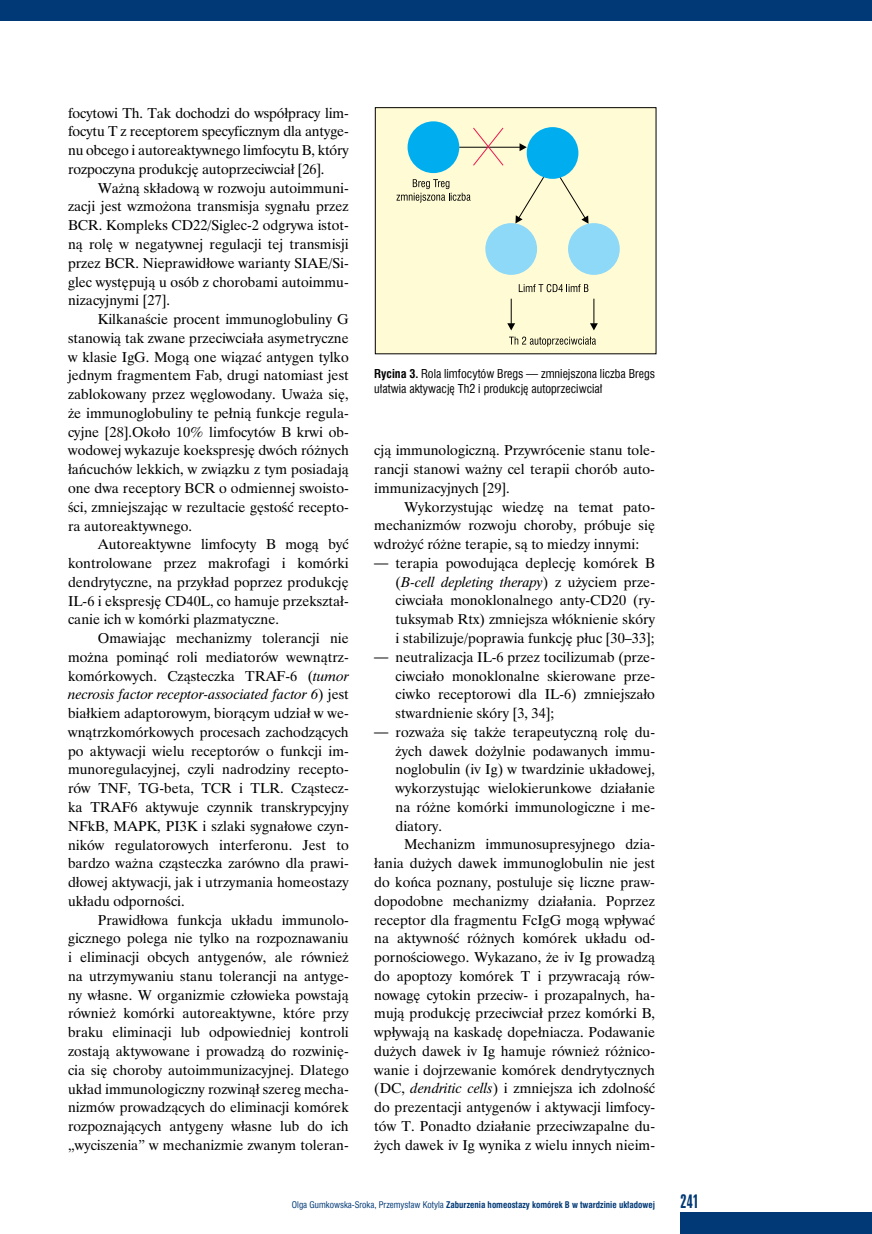
<style>
.page{position:relative;width:872px;height:1234px;background:#fff}
.page>*{position:absolute;margin:0;border:0;box-sizing:border-box;transform-origin:0 0}
.t1{font:18px "Swis 924 EU";color:#003976}
.t2{font:14.25px/18.8px "Time Ibis EE";color:#000;text-align:justify}
.t3{font:12px/14.7px "Swis 721 Cn EU";color:#000}
.t4{font:700 9px "Swis 721 Cn EU";color:#003976}
.s1{font-style:italic}
.s2{font-weight:700}
.s3{font-family:"Swis 721 Cn EU"}
.s4{font-weight:400}
</style>
<div class="page">
<div style="left:680px;top:1212px;width:192px;height:21px;background:#003976"></div>
<div style="left:0;top:0;width:872px;height:21px;background:#003976"></div>
<div style="left:375px;top:108px;width:281px;height:246px;background:#fffcd5"></div>
<div style="left:375px;top:107px;width:281px;height:247px;border:1px solid #000"></div>
<svg style="left:396px;top:179px;width:74px;height:23px"></svg>
<svg style="left:519px;top:284px;width:69px;height:8px"></svg>
<svg style="left:509px;top:336px;width:87px;height:10px"></svg>
<div style="left:407px;top:121px;width:52px;height:52px;background:#00aeef;border-radius:50%"></div>
<div style="left:527px;top:127px;width:51px;height:52px;background:#00aeef;border-radius:50%"></div>
<div style="left:485px;top:223px;width:52px;height:52px;background:#8ed8f8;border-radius:50%"></div>
<div style="left:568px;top:223px;width:52px;height:52px;background:#8ed8f8;border-radius:50%"></div>
<svg style="left:559px;top:177px;width:29px;height:47px"></svg>
<svg style="left:515px;top:176px;width:29px;height:47px"></svg>
<svg style="left:507px;top:298px;width:8px;height:32px"></svg>
<svg style="left:590px;top:298px;width:8px;height:32px"></svg>
<hr style="left:459px;top:147px;width:61px;height:1px;background:#000">
<svg style="left:519px;top:143px;width:8px;height:8px"></svg>
<svg style="left:472px;top:127px;width:32px;height:39px"></svg>
<p class="t2" style="left:68px;top:103px;width:282px">focytowi Th. Tak dochodzi do współpracy lim&shy;focytu T z receptorem specyficznym dla antyge&shy;nu obcego i autoreaktywnego limfocytu B, który rozpoczyna produkcję autoprzeciwciał [26].</p>
<p class="t2" style="left:68px;top:178px;width:282px;text-indent:30px">Ważną składową w rozwoju autoimmuni&shy;zacji jest wzmożona transmisja sygnału przez BCR. Kompleks CD22/Siglec-2 odgrywa istot&shy;ną rolę w negatywnej regulacji tej transmisji przez BCR. Nieprawidłowe warianty SIAE/Si&shy;glec występują u osób z chorobami autoimmu&shy;nizacyjnymi [27].</p>
<p class="t2" style="left:68px;top:309px;width:282px;text-indent:30px">Kilkanaście procent immunoglobuliny G stanowią tak zwane przeciwciała asymetryczne w klasie IgG. Mogą one wiązać antygen tylko jednym fragmentem Fab, drugi natomiast jest zablokowany przez węglowodany. Uważa się, że immunoglobuliny te pełnią funkcje regula&shy;cyjne [28].Około 10% limfocytów B krwi ob&shy;wodowej wykazuje koekspresję dwóch różnych łańcuchów lekkich, w związku z tym posiadają one dwa receptory BCR o odmiennej swoisto&shy;ści, zmniejszając w rezultacie gęstość recepto&shy;ra autoreaktywnego.</p>
<p class="t2" style="left:68px;top:534px;width:282px;text-indent:30px">Autoreaktywne limfocyty B mogą być kontrolowane przez makrofagi i komórki dendrytyczne, na przykład poprzez produkcję IL-6 i ekspresję CD40L, co hamuje przekształ&shy;canie ich w komórki plazmatyczne.</p>
<p class="t2" style="left:68px;top:628px;width:282px;text-indent:30px">Omawiając mechanizmy tolerancji nie można pominąć roli mediatorów wewnątrz&shy;komórkowych. Cząsteczka TRAF-6 (<span class="s1">tumor necrosis factor receptor-associated factor 6</span>) jest białkiem adaptorowym, biorącym udział w we&shy;wnątrzkomórkowych procesach zachodzących po aktywacji wielu receptorów o funkcji im&shy;munoregulacyjnej, czyli nadrodziny recepto&shy;rów TNF, TG-beta, TCR i TLR. Cząstecz&shy;ka TRAF6 aktywuje czynnik transkrypcyjny NFkB, MAPK, PI3K i szlaki sygnałowe czyn&shy;ników regulatorowych interferonu. Jest to bardzo ważna cząsteczka zarówno dla prawi&shy;dłowej aktywacji, jak i utrzymania homeostazy układu odporności.</p>
<p class="t2" style="left:68px;top:910px;width:282px;text-indent:30px">Prawidłowa funkcja układu immunolo&shy;gicznego polega nie tylko na rozpoznawaniu i eliminacji obcych antygenów, ale również na utrzymywaniu stanu tolerancji na antyge&shy;ny własne. W organizmie człowieka powstają również komórki autoreaktywne, które przy braku eliminacji lub odpowiedniej kontroli zostają aktywowane i prowadzą do rozwinię&shy;cia się choroby autoimmunizacyjnej. Dlatego układ immunologiczny rozwinął szereg mecha&shy;nizmów prowadzących do eliminacji komórek rozpoznających antygeny własne lub do ich „wyciszenia” w mechanizmie zwanym toleran-</p>
<p class="t3" style="left:374px;top:366px;width:282px"><span class="s2">Rycina 3.</span> Rola limfocytów Bregs — zmniejszona liczba Bregs ułatwia aktywację Th2 i produkcję autoprzeciwciał</p>
<p class="t2" style="left:374px;top:441px;width:282px">cją immunologiczną. Przywrócenie stanu tole&shy;rancji stanowi ważny cel terapii chorób auto&shy;immunizacyjnych [29].</p>
<p class="t2" style="left:374px;top:497px;width:282px;text-indent:30px">Wykorzystując wiedzę na temat pato&shy;mechanizmów rozwoju choroby, próbuje się wdrożyć różne terapie, są to miedzy innymi:</p>
<p class="t2" style="left:395px;top:553px;width:261px;text-indent:-21px"><span class="s3">—</span> terapia powodująca deplecję komórek B (<span class="s1">B-cell depleting therapy</span>) z użyciem prze&shy;ciwciała monoklonalnego anty-CD20 (ry&shy;tuksymab Rtx) zmniejsza włóknienie skóry i stabilizuje/poprawia funkcję płuc [30–33];</p>
<p class="t2" style="left:395px;top:647px;width:261px;text-indent:-21px"><span class="s3">—</span> neutralizacja IL-6 przez tocilizumab (prze&shy;ciwciało monoklonalne skierowane prze&shy;ciwko receptorowi dla IL-6) zmniejszało stwardnienie skóry [3, 34];</p>
<p class="t2" style="left:374px;top:722px;width:282px"><span class="s3">—</span> rozważa się także terapeutyczną rolę du-</p>
<p class="t2" style="left:395px;top:741px;width:261px">żych dawek dożylnie podawanych immu-</p>
<p class="t2" style="left:395px;top:759px;width:261px">noglobulin (iv Ig) w twardzinie układowej,</p>
<p class="t2" style="left:395px;top:778px;width:261px">wykorzystując wielokierunkowe działanie</p>
<p class="t2" style="left:395px;top:797px;width:261px">na różne komórki immunologiczne i me-</p>
<p class="t2" style="left:395px;top:816px;width:48px">diatory.</p>
<p class="t2" style="left:404px;top:834px;width:252px">Mechanizm immunosupresyjnego dzia-</p>
<p class="t2" style="left:374px;top:853px;width:282px">łania dużych dawek immunoglobulin nie jest</p>
<p class="t2" style="left:374px;top:872px;width:282px">do końca poznany, postuluje się liczne praw-</p>
<p class="t2" style="left:374px;top:891px;width:282px">dopodobne mechanizmy działania. Poprzez</p>
<p class="t2" style="left:374px;top:909px;width:282px">receptor dla fragmentu FcIgG mogą wpływać</p>
<p class="t2" style="left:374px;top:928px;width:282px">na aktywność różnych komórek układu od-</p>
<p class="t2" style="left:374px;top:947px;width:282px">pornościowego. Wykazano, że iv Ig prowadzą</p>
<p class="t2" style="left:374px;top:966px;width:282px">do apoptozy komórek T i przywracają rów-</p>
<p class="t2" style="left:374px;top:984px;width:282px">nowagę cytokin przeciw- i prozapalnych, ha-</p>
<p class="t2" style="left:374px;top:1003px;width:282px">mują produkcję przeciwciał przez komórki B,</p>
<p class="t2" style="left:374px;top:1022px;width:282px">wpływają na kaskadę dopełniacza. Podawanie</p>
<p class="t2" style="left:374px;top:1041px;width:282px">dużych dawek iv Ig hamuje również różnico-</p>
<p class="t2" style="left:374px;top:1059px;width:282px">wanie i dojrzewanie komórek dendrytycznych</p>
<p class="t2" style="left:374px;top:1078px;width:282px">(DC, <span class="s1">dendritic cells</span>) i zmniejsza ich zdolność</p>
<p class="t2" style="left:374px;top:1097px;width:282px">do prezentacji antygenów i aktywacji limfocy-</p>
<p class="t2" style="left:374px;top:1116px;width:282px">tów T. Ponadto działanie przeciwzapalne du-</p>
<p class="t2" style="left:374px;top:1134px;width:282px">żych dawek iv Ig wynika z wielu innych nieim-</p>
<p class="t4" style="left:292px;top:1198px;width:364px"><span class="s4">Olga Gumkowska-Sroka, Przemysław Kotyla</span> Zaburzenia homeostazy komórek B w twardzinie układowej</p>
<p class="t1" style="left:680px;top:1189px;width:20px">241</p>
</div>
